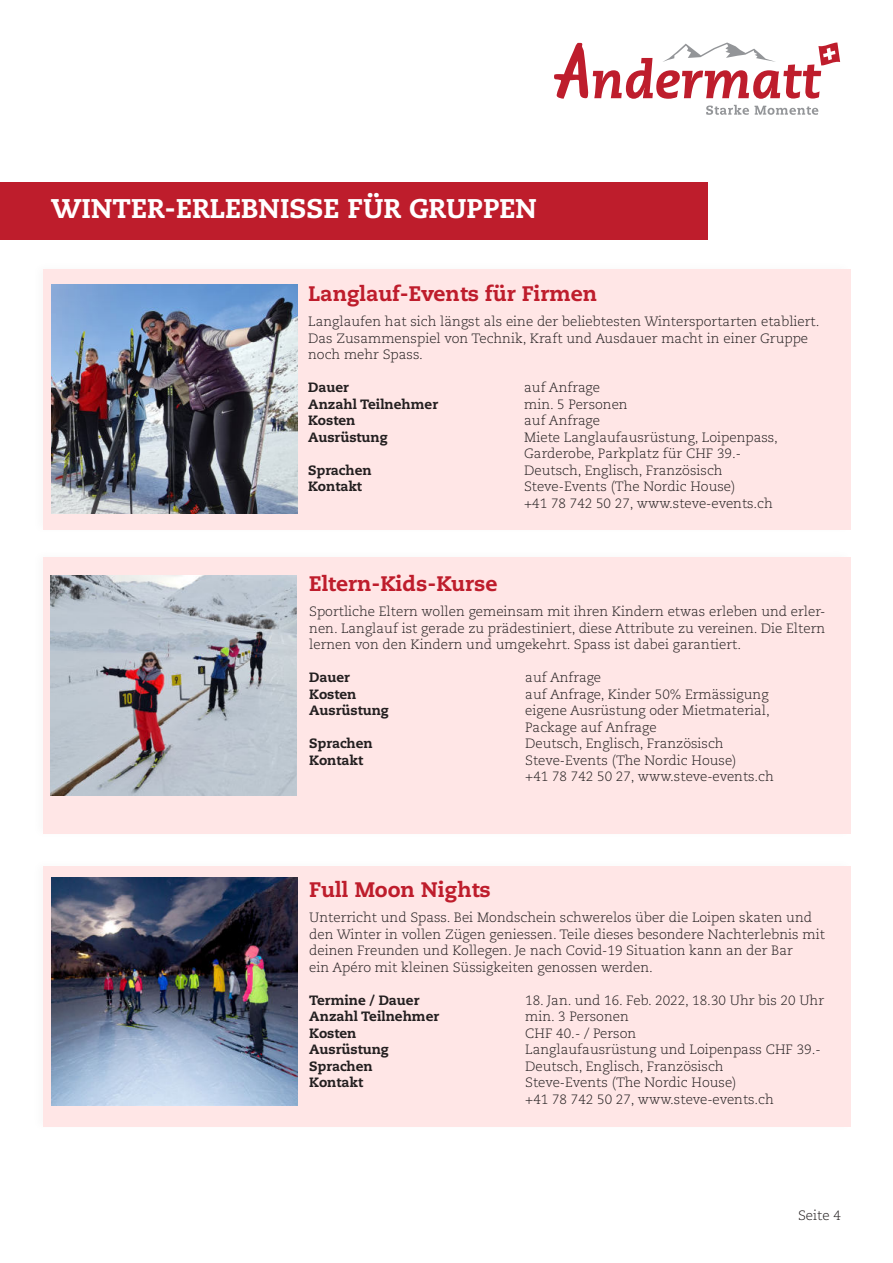
<style>
.page{position:relative;width:893px;height:1263px;background:#fff}
.page>*{position:absolute;margin:0;border:0;box-sizing:border-box;transform-origin:0 0}
.t1{font:800 27px "Caecilia LT Std";color:#fff}
.t2{font:800 21px "Caecilia LT Std";color:#be1d2c}
.t3{font:300 13.5px/16.5px "Caecilia LT Std";color:#231f20}
.t4{font:800 13.5px "Caecilia LT Std";color:#231f20}
</style>
<div class="page">
<svg style="left:818px;top:43px;width:22px;height:23px"></svg>
<svg style="left:706px;top:105px;width:112px;height:10px"></svg>
<svg style="left:554px;top:43px;width:281px;height:56px"></svg>
<div style="left:0;top:182px;width:707px;height:57px;background:#be1d2c"></div>
<div style="left:30px;top:260px;width:825px;height:276px;background:#231f20;opacity:.27"></div>
<div style="left:43px;top:269px;width:807px;height:260px;background:#ffe6e6"></div>
<div style="left:43px;top:557px;width:807px;height:277px;background:#ffe6e6"></div>
<div style="left:30px;top:857px;width:824px;height:277px;background:#231f20;opacity:.27"></div>
<div style="left:43px;top:867px;width:807px;height:260px;background:#ffe6e6"></div>
<img style="left:52px;top:285px;width:246px;height:228px">
<img style="left:52px;top:877px;width:246px;height:229px">
<img style="left:51px;top:575px;width:246px;height:221px">
<h1 class="t1" style="left:51px;top:192px;width:487px">WINTER-ERLEBNISSE FÜR GRUPPEN</h1>
<h2 class="t2" style="left:308px;top:281px;width:291px">Langlauf-Events für Firmen</h2>
<p class="t3" style="left:308px;top:314px;width:513px">Langlaufen hat sich längst als eine der beliebtesten Wintersportarten etabliert.<br>Das Zusammenspiel von Technik, Kraft und Ausdauer macht in einer Gruppe noch mehr Spass.</p>
<p class="t4" style="left:308px;top:379px;width:42px">Dauer</p>
<p class="t3" style="left:524px;top:380px;width:77px">auf Anfrage</p>
<p class="t4" style="left:308px;top:396px;width:131px">Anzahl Teilnehmer</p>
<p class="t3" style="left:524px;top:397px;width:105px">min. 5 Personen</p>
<p class="t4" style="left:308px;top:412px;width:49px">Kosten</p>
<p class="t3" style="left:524px;top:413px;width:77px">auf Anfrage</p>
<p class="t4" style="left:308px;top:429px;width:81px">Ausrüstung</p>
<p class="t3" style="left:524px;top:430px;width:255px">Miete Langlaufausrüstung, Loipenpass,<br>Garderobe, Parkplatz für CHF 39.-</p>
<p class="t4" style="left:308px;top:462px;width:65px">Sprachen</p>
<p class="t3" style="left:524px;top:463px;width:200px">Deutsch, Englisch, Französisch</p>
<p class="t4" style="left:308px;top:478px;width:55px">Kontakt</p>
<p class="t3" style="left:524px;top:479px;width:250px">Steve-Events (The Nordic House)<br>+41 78 742 50 27, www.steve-events.ch</p>
<h2 class="t2" style="left:309px;top:572px;width:190px">Eltern-Kids-Kurse</h2>
<p class="t3" style="left:309px;top:604px;width:517px;text-align:justify">Sportliche Eltern wollen gemeinsam mit ihren Kindern etwas erleben und erler&shy;nen. Langlauf ist gerade zu prädestiniert, diese Attribute zu vereinen. Die Eltern lernen von den Kindern und umgekehrt. Spass ist dabei garantiert.</p>
<p class="t4" style="left:309px;top:670px;width:42px">Dauer</p>
<p class="t3" style="left:525px;top:670px;width:77px">auf Anfrage</p>
<p class="t4" style="left:309px;top:686px;width:49px">Kosten</p>
<p class="t3" style="left:525px;top:687px;width:245px">auf Anfrage, Kinder 50% Ermässigung</p>
<p class="t4" style="left:309px;top:703px;width:81px">Ausrüstung</p>
<p class="t3" style="left:525px;top:703px;width:246px">eigene Ausrüstung oder Mietmaterial,<br>Package auf Anfrage</p>
<p class="t4" style="left:309px;top:736px;width:65px">Sprachen</p>
<p class="t3" style="left:525px;top:736px;width:200px">Deutsch, Englisch, Französisch</p>
<p class="t4" style="left:309px;top:752px;width:55px">Kontakt</p>
<p class="t3" style="left:525px;top:753px;width:250px">Steve-Events (The Nordic House)<br>+41 78 742 50 27, www.steve-events.ch</p>
<h2 class="t2" style="left:309px;top:878px;width:183px">Full Moon Nights</h2>
<p class="t3" style="left:309px;top:910px;width:517px">Unterricht und Spass. Bei Mondschein schwerelos über die Loipen skaten und den Winter in vollen Zügen geniessen. Teile dieses besondere Nachterlebnis mit deinen Freunden und Kollegen. Je nach Covid-19 Situation kann an der Bar<br>ein Apéro mit kleinen Süssigkeiten genossen werden.</p>
<p class="t4" style="left:309px;top:992px;width:112px">Termine / Dauer</p>
<p class="t3" style="left:525px;top:993px;width:300px">18. Jan. und 16. Feb. 2022, 18.30 Uhr bis 20 Uhr</p>
<p class="t4" style="left:309px;top:1009px;width:131px">Anzahl Teilnehmer</p>
<p class="t3" style="left:525px;top:1009px;width:105px">min. 3 Personen</p>
<p class="t4" style="left:309px;top:1025px;width:49px">Kosten</p>
<p class="t3" style="left:525px;top:1026px;width:113px">CHF 40.- / Person</p>
<p class="t4" style="left:309px;top:1042px;width:81px">Ausrüstung</p>
<p class="t3" style="left:525px;top:1042px;width:297px">Langlaufausrüstung und Loipenpass CHF 39.-</p>
<p class="t4" style="left:309px;top:1058px;width:65px">Sprachen</p>
<p class="t3" style="left:525px;top:1059px;width:200px">Deutsch, Englisch, Französisch</p>
<p class="t4" style="left:309px;top:1075px;width:55px">Kontakt</p>
<p class="t3" style="left:525px;top:1075px;width:250px">Steve-Events (The Nordic House)<br>+41 78 742 50 27, www.steve-events.ch</p>
<p class="t3" style="left:798px;top:1208px;width:44px">Seite 4</p>
</div>
